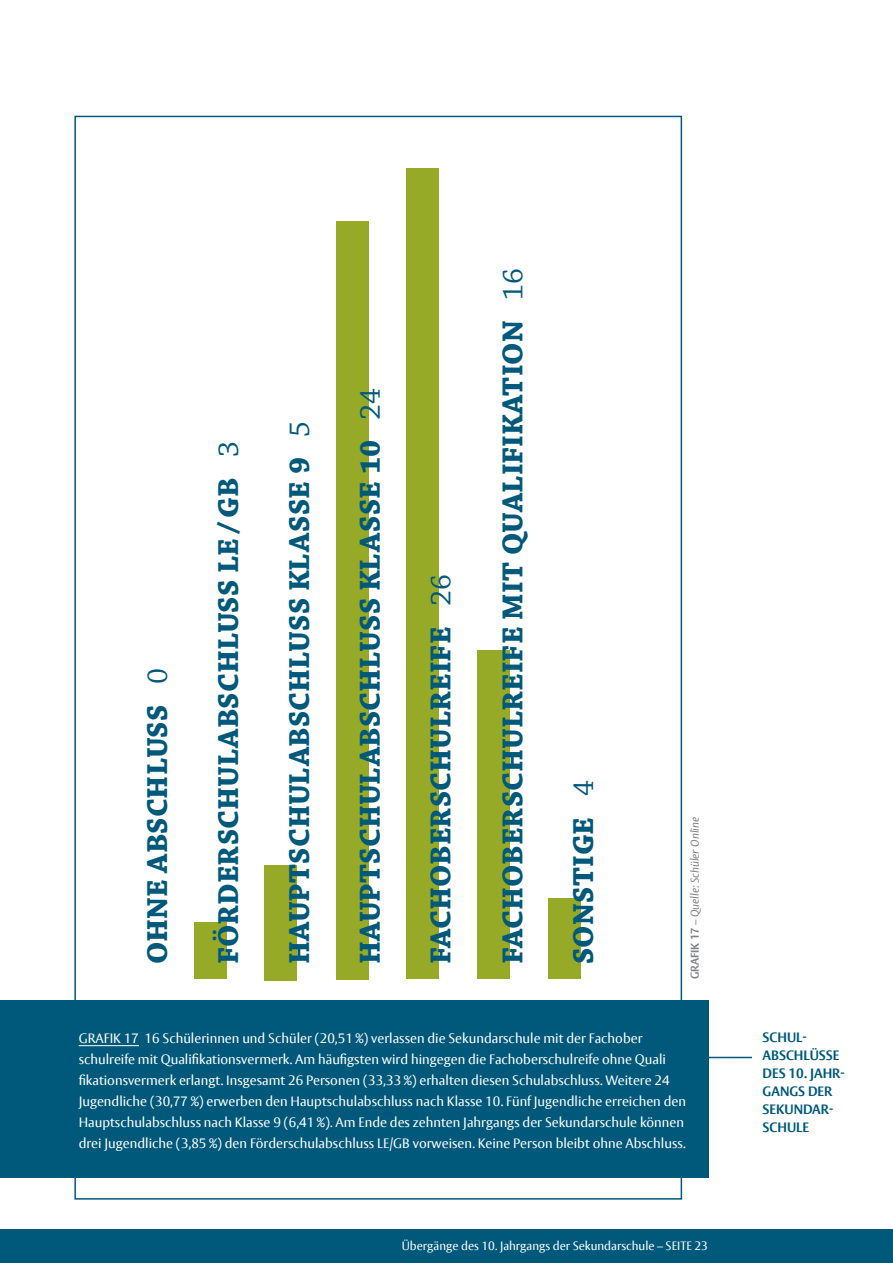
<style>
.page{position:relative;width:893px;height:1263px;background:#fff}
.page>*{position:absolute;margin:0;border:0;box-sizing:border-box;transform-origin:0 0}
.t1{font:700 30.45px "Chaparral Pro";color:#00597a}
.t2{font:13.5px/21px "Vesta Pro";color:#fff}
.t3{font:700 13.5px/18px "Vesta Pro";color:#00597a}
.t4{font:12px "Vesta Pro";color:#fff}
.t5{font:italic 11.25px "Vesta Pro";color:#808285}
.s1{font-weight:400}
.s2{font-weight:700;font-style:normal}
</style>
<div class="page">
<div style="left:0;top:1229px;width:893px;height:34px;background:#00597a"></div>
<div style="left:0;top:1000px;width:708px;height:178px;background:#00597a"></div>
<hr style="left:79px;top:1045px;width:60px;height:1px;background:#fff">
<hr style="left:639px;top:1057px;width:113px;height:1px;background:#00597a">
<div style="left:194px;top:923px;width:33px;height:56px;background:#97aa28"></div>
<div style="left:336px;top:221px;width:32px;height:758px;background:#97aa28"></div>
<div style="left:264px;top:865px;width:33px;height:115px;background:#97aa28"></div>
<div style="left:407px;top:168px;width:32px;height:811px;background:#97aa28"></div>
<div style="left:548px;top:898px;width:33px;height:81px;background:#97aa28"></div>
<div style="left:477px;top:651px;width:33px;height:328px;background:#97aa28"></div>
<h1 class="t1" style="left:140px;top:964px;width:298px;rotate:-90deg">OHNE ABSCHLUSS <span class="s1">0</span></h1>
<h1 class="t1" style="left:211px;top:964px;width:525px;rotate:-90deg">FÖRDERSCHULABSCHLUSS LE / GB <span class="s1">3</span></h1>
<h1 class="t1" style="left:281px;top:964px;width:545px;rotate:-90deg">HAUPTSCHULABSCHLUSS KLASSE 9 <span class="s1">5</span></h1>
<h1 class="t1" style="left:352px;top:964px;width:578px;rotate:-90deg">HAUPTSCHULABSCHLUSS KLASSE 10 <span class="s1">24</span></h1>
<h1 class="t1" style="left:423px;top:964px;width:392px;rotate:-90deg">FACHOBERSCHULREIFE <span class="s1">26</span></h1>
<h1 class="t1" style="left:495px;top:964px;width:698px;rotate:-90deg">FACHOBERSCHULREIFE MIT QUALIFIKATION <span class="s1">16</span></h1>
<h1 class="t1" style="left:566px;top:964px;width:186px;rotate:-90deg">SONSTIGE <span class="s1">4</span></h1>
<p class="t5" style="left:688px;top:979px;width:164px;rotate:-90deg"><span class="s2">GRAFIK 17</span> – Quelle: Schüler Online</p>
<p class="t2" style="left:79px;top:1027px;width:609px">GRAFIK 17 16 Schülerinnen und Schüler (20,51 %) verlassen die Sekundarschule mit der Fachober schulreife mit Qualifikationsvermerk. Am häufigsten wird hingegen die Fachoberschulreife ohne Quali fikationsvermerk erlangt. Insgesamt 26 Personen (33,33 %) erhalten diesen Schulabschluss. Weitere 24<br>Jugendliche (30,77 %) erwerben den Hauptschulabschluss nach Klasse 10. Fünf Jugendliche erreichen den Hauptschulabschluss nach Klasse 9 (6,41 %). Am Ende des zehnten Jahrgangs der Sekundarschule können drei Jugendliche (3,85 %) den Förderschulabschluss LE/GB vorweisen. Keine Person bleibt ohne Abschluss.</p>
<p class="t4" style="left:402px;top:1238px;width:308px">Übergänge des 10. Jahrgangs der Sekundarschule – SEITE 23</p>
<p class="t3" style="left:763px;top:1028px;width:83px">SCHUL-<br>ABSCHLÜSSE<br>DES 10. JAHR-<br>GANGS DER<br>SEKUNDAR-<br>SCHULE</p>
</div>
